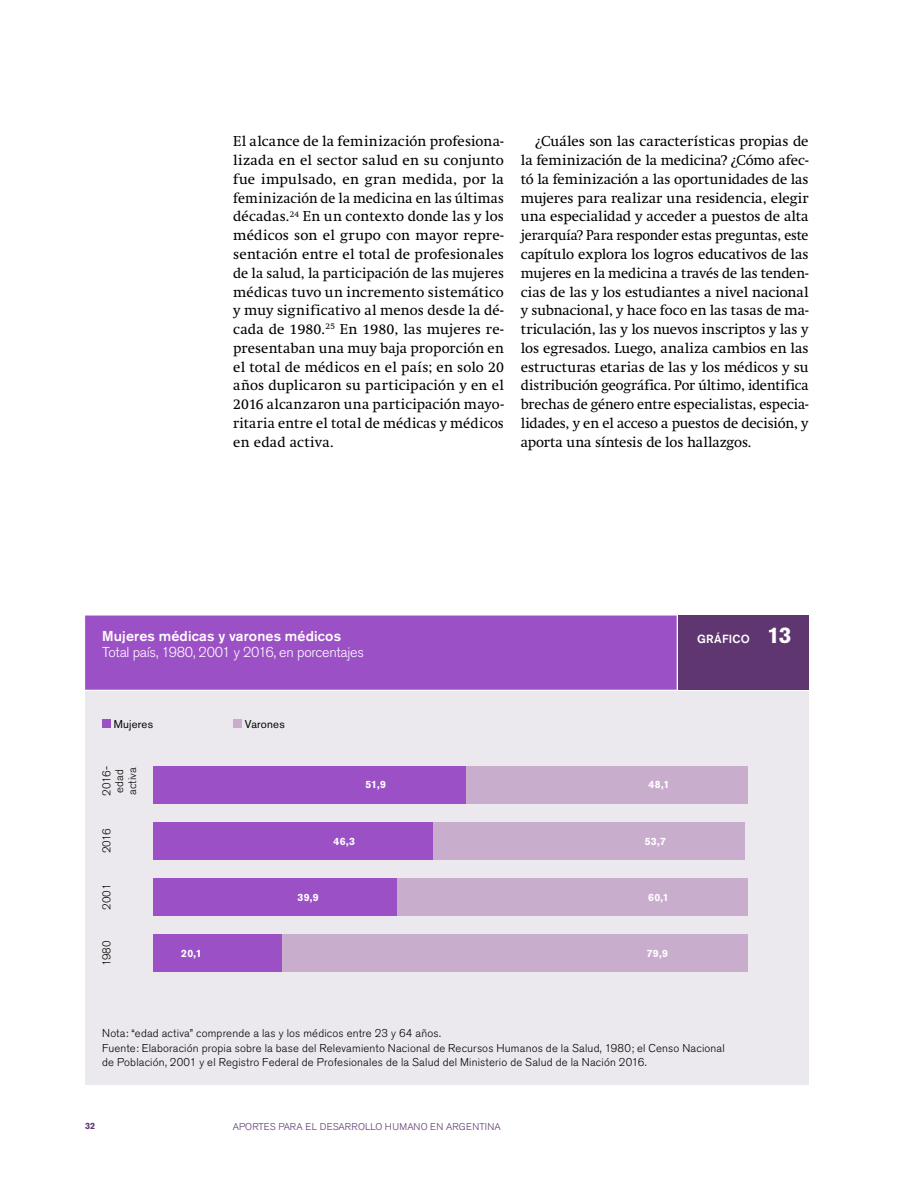
<style>
.page{position:relative;width:915px;height:1191px;background:#fff}
.page>*{position:absolute;margin:0;border:0;box-sizing:border-box;transform-origin:0 0}
.Gráfico_número{font:700 22.5px "Akzidenz Grotesk BE";color:#fff}
.Texto{font:14.25px/18.8px "Swift";letter-spacing:-.01em;color:#000;text-align:justify}
.Texto_1er_párrafo{font:14.25px/18.8px "Swift";letter-spacing:.015em;color:#000;text-align:justify}
.Gráfico_Título{font:300 14.25px/15.8px "Akzidenz Grotesk BE";letter-spacing:-.015em;color:#fff}
.Gráfico{font:500 11.7px "Akzidenz Grotesk BE";letter-spacing:.025em;color:#fff}
.Gráfico_Fuente{font:300 11.25px/12.8px "Akzidenz Grotesk BE";letter-spacing:.015em;color:#000}
.Gráfico_Referenci{font:11.25px "Akzidenz Grotesk BE";letter-spacing:.02em;color:#000}
.t1{font:700 10.5px "Akzidenz Grotesk BE";letter-spacing:.025em;color:#fff}
.t2{font:300 9.75px "Akzidenz Grotesk BE";color:#5f366f}
.t3{font:700 9px "Akzidenz Grotesk BE";color:#5f366f}
.s1{font-weight:500}
</style>
<div class="page">
<div style="left:85px;top:691px;width:723px;height:393px;background:#ece9ee"></div>
<div style="left:85px;top:615px;width:591px;height:74px;background:#9c50c5"></div>
<div style="left:678px;top:615px;width:130px;height:74px;background:#5f366f"></div>
<div style="left:153px;top:765px;width:313px;height:38px;background:#9c50c5"></div>
<div style="left:466px;top:765px;width:281px;height:38px;background:#c8adcd"></div>
<div style="left:153px;top:878px;width:244px;height:38px;background:#9c50c5"></div>
<div style="left:397px;top:878px;width:350px;height:38px;background:#c8adcd"></div>
<div style="left:153px;top:822px;width:280px;height:37px;background:#9c50c5"></div>
<div style="left:433px;top:822px;width:311px;height:37px;background:#c8adcd"></div>
<div style="left:153px;top:934px;width:129px;height:38px;background:#9c50c5"></div>
<div style="left:282px;top:934px;width:465px;height:38px;background:#c8adcd"></div>
<div style="left:102px;top:719px;width:9px;height:9px;background:#9c50c5"></div>
<div style="left:233px;top:719px;width:9px;height:9px;background:#c8adcd"></div>
<p class="Texto_1er_párrafo" style="left:233px;top:132px;width:272px">El alcance de la feminización profesiona&shy;lizada en el sector salud en su conjunto fue impulsado, en gran medida, por la feminización de la medicina en las últimas décadas.<sup>24</sup> En un contexto donde las y los médicos son el grupo con mayor repre&shy;sentación entre el total de profesionales de la salud, la participación de las mujeres médicas tuvo un incremento sistemático y muy significativo al menos desde la dé&shy;cada de 1980.<sup>25</sup> En 1980, las mujeres re&shy;presentaban una muy baja proporción en el total de médicos en el país; en solo 20 años duplicaron su participación y en el 2016 alcanzaron una participación mayo&shy;ritaria entre el total de médicas y médicos en edad activa.</p>
<p class="Texto" style="left:520px;top:132px;width:289px;text-indent:15px">¿Cuáles son las características propias de la feminización de la medicina? ¿Cómo afec&shy;tó la feminización a las oportunidades de las mujeres para realizar una residencia, elegir una especialidad y acceder a puestos de alta jerarquía? Para responder estas preguntas, este capítulo explora los logros educativos de las mujeres en la medicina a través de las tenden&shy;cias de las y los estudiantes a nivel nacional y subnacional, y hace foco en las tasas de ma&shy;triculación, las y los nuevos inscriptos y las y los egresados. Luego, analiza cambios en las estructuras etarias de las y los médicos y su distribución geográfica. Por último, identifica brechas de género entre especialistas, especia&shy;lidades, y en el acceso a puestos de decisión, y aporta una síntesis de los hallazgos.</p>
<p class="Gráfico_Título" style="left:102px;top:628px;width:263px"><span class="s1">Mujeres médicas y varones médicos<br></span>Total país, 1980, 2001 y 2016, en porcentajes</p>
<p class="Gráfico" style="left:696px;top:631px;width:54px">GRÁFICO</p>
<p class="Gráfico_número" style="left:766px;top:621px;width:26px">13</p>
<p class="Gráfico_Referenci" style="left:114px;top:717px;width:41px">Mujeres</p>
<p class="Gráfico_Referenci" style="left:245px;top:717px;width:42px">Varones</p>
<p class="Gráfico_Fuente" style="left:100px;top:796px;width:31px;rotate:-90deg">2016- edad activa</p>
<p class="Gráfico_Fuente" style="left:100px;top:853px;width:27px;rotate:-90deg">2016</p>
<p class="Gráfico_Fuente" style="left:100px;top:910px;width:28px;rotate:-90deg">2001</p>
<p class="t1" style="left:365px;top:778px;width:22px">51,9</p>
<p class="t1" style="left:648px;top:778px;width:22px">48,1</p>
<p class="t1" style="left:333px;top:835px;width:23px">46,3</p>
<p class="t1" style="left:644px;top:835px;width:23px">53,7</p>
<p class="t1" style="left:297px;top:891px;width:23px">39,9</p>
<p class="t1" style="left:648px;top:891px;width:22px">60,1</p>
<p class="Gráfico_Fuente" style="left:100px;top:966px;width:28px;rotate:-90deg">1980</p>
<p class="t1" style="left:181px;top:947px;width:22px">20,1</p>
<p class="t1" style="left:646px;top:947px;width:23px">79,9</p>
<p class="Gráfico_Fuente" style="left:102px;top:1027px;width:340px">Nota: “edad activa” comprende a las y los médicos entre 23 y 64 años.</p>
<p class="Gráfico_Fuente" style="left:102px;top:1040px;width:624px;line-height:14.2px">Fuente: Elaboración propia sobre la base del Relevamiento Nacional de Recursos Humanos de la Salud, 1980; el Censo Nacional de Población, 2001 y el Registro Federal de Profesionales de la Salud del Ministerio de Salud de la Nación 2016.</p>
<p class="t3" style="left:85px;top:1120px;width:12px">32</p>
<p class="t2" style="left:233px;top:1120px;width:269px">APORTES PARA EL DESARROLLO HUMANO EN ARGENTINA</p>
</div>
